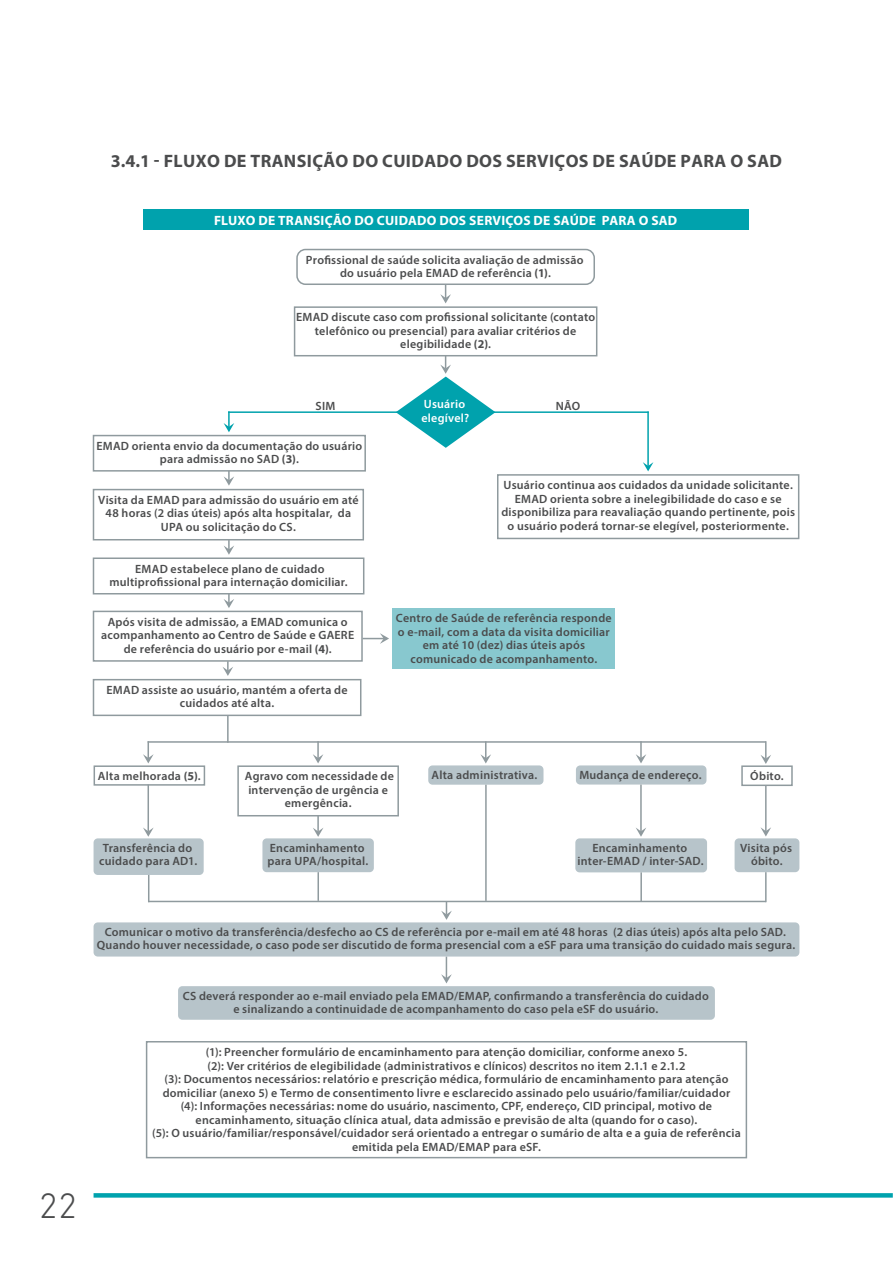
<style>
.page{position:relative;width:893px;height:1263px;background:#fff}
.page>*{position:absolute;margin:0;border:0;box-sizing:border-box;transform-origin:0 0}
.t1{font:300 36px "DIN Next LT Pro";color:#4b4c4d}
.t2{font:700 18px "Myriad Pro";letter-spacing:.02em;color:#4b4c4d}
.t3{font:700 13.5px "Myriad Pro";letter-spacing:.015em;color:#fff}
.t4{font:600 12px/13.5px "Myriad Pro";letter-spacing:.02em;color:#4b4c4d;text-align:center}
.t5{font:600 12px/13.5px "Myriad Pro";letter-spacing:.02em;color:#fff}
.s1{font-weight:700}
</style>
<div class="page">
<svg style="left:94px;top:1193px;width:799px;height:4px;background:#09a5af"></svg>
<div style="left:143px;top:209px;width:605px;height:21px;background:#00a2ad"></div>
<div style="left:296px;top:249px;width:299px;height:36px;border:2px solid #8f9a9e;border-radius:9px"></div>
<div style="left:294px;top:306px;width:303px;height:50px;border:2px solid #8f9a9e"></div>
<div style="left:497px;top:474px;width:302px;height:65px;border:2px solid #8f9a9e"></div>
<div style="left:93px;top:435px;width:273px;height:37px;border:2px solid #8f9a9e"></div>
<div style="left:93px;top:489px;width:271px;height:51px;border:2px solid #8f9a9e"></div>
<div style="left:93px;top:557px;width:271px;height:37px;border:2px solid #8f9a9e"></div>
<div style="left:93px;top:611px;width:270px;height:51px;border:2px solid #8f9a9e"></div>
<div style="left:93px;top:679px;width:268px;height:37px;border:2px solid #8f9a9e"></div>
<div style="left:94px;top:765px;width:111px;height:21px;border:2px solid #8f9a9e"></div>
<div style="left:428px;top:765px;width:115px;height:20px;background:#b7c4ca;border-radius:4px"></div>
<div style="left:576px;top:765px;width:130px;height:19px;background:#b7c4ca;border-radius:4px"></div>
<div style="left:741px;top:765px;width:52px;height:21px;border:2px solid #8f9a9e"></div>
<div style="left:735px;top:838px;width:64px;height:34px;background:#b7c4ca;border-radius:4px"></div>
<div style="left:575px;top:838px;width:132px;height:34px;background:#b7c4ca;border-radius:4px"></div>
<div style="left:262px;top:838px;width:112px;height:34px;background:#b7c4ca;border-radius:4px"></div>
<div style="left:237px;top:765px;width:162px;height:51px;border:2px solid #8f9a9e"></div>
<div style="left:94px;top:838px;width:110px;height:37px;background:#b7c4ca;border-radius:4px"></div>
<div style="left:94px;top:922px;width:705px;height:34px;background:#b7c4ca;border-radius:4px"></div>
<div style="left:178px;top:986px;width:537px;height:34px;background:#b7c4ca;border-radius:4px"></div>
<div style="left:146px;top:1041px;width:601px;height:117px;border:2px solid #8f9a9e"></div>
<div style="left:392px;top:608px;width:223px;height:61px;background:#88c8cf"></div>
<svg style="left:440px;top:285px;width:11px;height:18px"></svg>
<svg style="left:441px;top:957px;width:11px;height:26px"></svg>
<svg style="left:143px;top:741px;width:11px;height:22px"></svg>
<svg style="left:313px;top:743px;width:10px;height:20px"></svg>
<svg style="left:313px;top:815px;width:10px;height:22px"></svg>
<svg style="left:480px;top:743px;width:11px;height:20px"></svg>
<svg style="left:636px;top:743px;width:10px;height:20px"></svg>
<svg style="left:636px;top:828px;width:10px;height:9px"></svg>
<hr style="left:640px;top:784px;width:2px;height:47px;background:#8f9a9e">
<svg style="left:143px;top:827px;width:11px;height:10px"></svg>
<hr style="left:148px;top:784px;width:1px;height:47px;background:#8f9a9e">
<svg style="left:760px;top:827px;width:11px;height:9px"></svg>
<hr style="left:765px;top:785px;width:2px;height:46px;background:#8f9a9e">
<svg style="left:760px;top:741px;width:11px;height:23px"></svg>
<svg style="left:441px;top:902px;width:11px;height:18px"></svg>
<svg style="left:362px;top:633px;width:27px;height:11px"></svg>
<svg style="left:224px;top:471px;width:10px;height:15px"></svg>
<svg style="left:224px;top:413px;width:10px;height:19px"></svg>
<svg style="left:643px;top:462px;width:10px;height:9px"></svg>
<hr style="left:647px;top:411px;width:2px;height:58px;background:#00a2ad">
<svg style="left:224px;top:540px;width:10px;height:15px"></svg>
<svg style="left:224px;top:593px;width:10px;height:15px"></svg>
<svg style="left:223px;top:661px;width:10px;height:15px"></svg>
<hr style="left:227px;top:715px;width:2px;height:28px;background:#8f9a9e">
<svg style="left:148px;top:875px;width:1px;height:26px"></svg>
<hr style="left:317px;top:872px;width:2px;height:29px;background:#8f9a9e">
<hr style="left:640px;top:872px;width:2px;height:29px;background:#8f9a9e">
<hr style="left:485px;top:785px;width:2px;height:116px;background:#8f9a9e">
<hr style="left:765px;top:872px;width:2px;height:30px;background:#8f9a9e">
<hr style="left:228px;top:411px;width:421px;height:2px;background:#00a2ad">
<hr style="left:148px;top:741px;width:618px;height:2px;background:#8f9a9e">
<hr style="left:148px;top:901px;width:618px;height:1px;background:#8f9a9e">
<svg style="left:396px;top:356px;width:99px;height:92px"></svg>
<h2 class="t2" style="left:111px;top:149px;width:673px">3.4.1 - FLUXO DE TRANSIÇÃO DO CUIDADO DOS SERVIÇOS DE SAÚDE PARA O SAD</h2>
<p class="t3" style="left:214px;top:212px;width:465px">FLUXO DE TRANSIÇÃO DO CUIDADO DOS SERVIÇOS DE SAÚDE PARA O SAD</p>
<p class="t4" style="left:306px;top:253px;width:279px">Profissional de saúde solicita avaliação de admissão do usuário pela EMAD de referência <span class="s1">(1)</span>.</p>
<p class="t4" style="left:296px;top:310px;width:301px">EMAD discute caso com profissional solicitante (contato telefônico ou presencial) para avaliar critérios de elegibilidade <span class="s1">(2)</span>.</p>
<p class="t4" style="left:316px;top:399px;width:21px">SIM</p>
<p class="t4" style="left:556px;top:399px;width:26px">NÃO</p>
<p class="t5" style="left:421px;top:397px;width:49px">Usuário elegível?</p>
<p class="t4" style="left:96px;top:439px;width:267px">EMAD orienta envio da documentação do usuário para admissão no SAD <span class="s1">(3)</span>.</p>
<p class="t4" style="left:98px;top:493px;width:262px">Visita da EMAD para admissão do usuário em até<br>48 horas (2 dias úteis) após alta hospitalar, da<br>UPA ou solicitação do CS.</p>
<p class="t4" style="left:109px;top:561px;width:240px">EMAD estabelece plano de cuidado multiprofissional para internação domiciliar.</p>
<p class="t4" style="left:101px;top:615px;width:255px">Após visita de admissão, a EMAD comunica o acompanhamento ao Centro de Saúde e GAERE de referência do usuário por e-mail <span class="s1">(4)</span>.</p>
<p class="t4" style="left:107px;top:683px;width:243px">EMAD assiste ao usuário, mantém a oferta de cuidados até alta.</p>
<p class="t4" style="left:501px;top:478px;width:295px">Usuário continua aos cuidados da unidade solicitante.<br>EMAD orienta sobre a inelegibilidade do caso e se disponibiliza para reavaliação quando pertinente, pois o usuário poderá tornar-se elegível, posteriormente.</p>
<p class="t4" style="left:396px;top:611px;width:217px">Centro de Saúde de referência responde o e-mail, com a data da visita domiciliar em até 10 (dez) dias úteis após comunicado de acompanhamento.</p>
<p class="t4" style="left:98px;top:769px;width:104px">Alta melhorada <span class="s1">(5)</span>.</p>
<p class="t4" style="left:432px;top:768px;width:107px">Alta administrativa.</p>
<p class="t4" style="left:579px;top:768px;width:124px">Mudança de endereço.</p>
<p class="t4" style="left:750px;top:769px;width:35px">Óbito.</p>
<p class="t4" style="left:245px;top:769px;width:151px">Agravo com necessidade de intervenção de urgência e emergência.</p>
<p class="t4" style="left:99px;top:841px;width:99px;text-align:left">Transferência do cuidado para AD1.</p>
<p class="t4" style="left:267px;top:841px;width:102px;text-align:left">Encaminhamento para UPA/hospital.</p>
<p class="t4" style="left:578px;top:841px;width:127px">Encaminhamento inter-EMAD / inter-SAD.</p>
<p class="t4" style="left:740px;top:841px;width:54px">Visita pós óbito.</p>
<h1 class="t1" style="left:39px;top:1185px;width:40px">22</h1>
<p class="t4" style="left:97px;top:925px;width:700px">Comunicar o motivo da transferência/desfecho ao CS de referência por e-mail em até 48 horas (2 dias úteis) após alta pelo SAD.<br>Quando houver necessidade, o caso pode ser discutido de forma presencial com a eSF para uma transição do cuidado mais segura.</p>
<p class="t4" style="left:183px;top:988px;width:528px">CS deverá responder ao e-mail enviado pela EMAD/EMAP, confirmando a transferência do cuidado e sinalizando a continuidade de acompanhamento do caso pela eSF do usuário.</p>
<p class="t4" style="left:152px;top:1045px;width:590px">(1): Preencher formulário de encaminhamento para atenção domiciliar, conforme anexo 5.<br>(2): Ver critérios de elegibilidade (administrativos e clínicos) descritos no item 2.1.1 e 2.1.2<br>(3): Documentos necessários: relatório e prescrição médica, formulário de encaminhamento para atenção domiciliar (anexo 5) e Termo de consentimento livre e esclarecido assinado pelo usuário/familiar/cuidador<br>(4): Informações necessárias: nome do usuário, nascimento, CPF, endereço, CID principal, motivo de encaminhamento, situação clínica atual, data admissão e previsão de alta (quando for o caso).<br>(5): O usuário/familiar/responsável/cuidador será orientado a entregar o sumário de alta e a guia de referência emitida pela EMAD/EMAP para eSF.</p>
</div>
